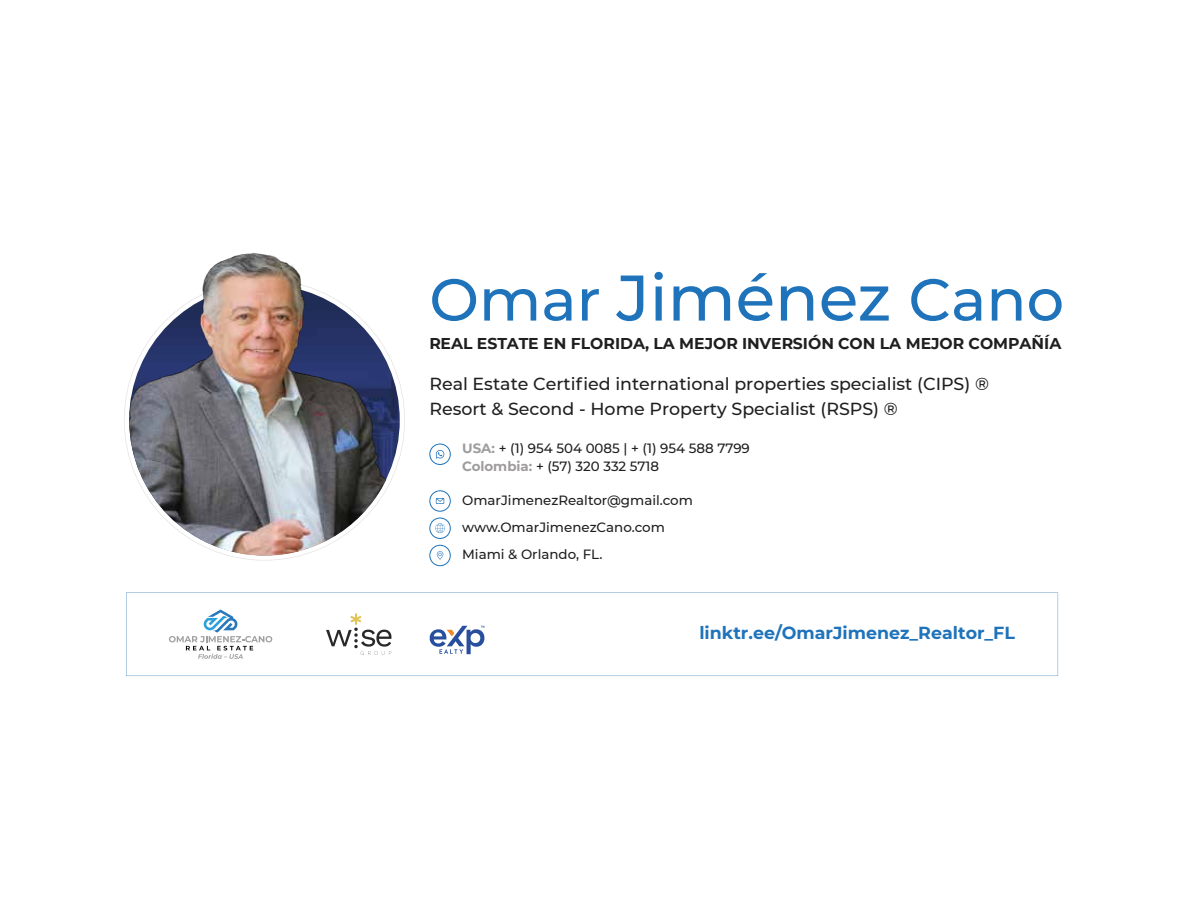
<style>
.page{position:relative;width:1188px;height:918px;background:#fff}
.page>*{position:absolute;margin:0;border:0;box-sizing:border-box;transform-origin:0 0}
.t1{font:500 59.1px "Montserrat";color:#1f73ba}
.t2{font:500 17.4px/24.2px "Montserrat";color:#1f1f1f}
.t3{font:700 17.4px "Montserrat";color:#1f73ba}
.t4{font:700 15.6px "Montserrat";color:#1f1f1f}
.t5{font:500 13.35px/18.8px "Montserrat";color:#1f1f1f}
.s1{font-size:64.35px}
.s2{font-weight:700;color:#9e9c9c}
</style>
<div class="page">
<svg style="left:124px;top:354px;width:281px;height:207px"></svg>
<svg style="left:429px;top:545px;width:22px;height:21px"></svg>
<svg style="left:429px;top:443px;width:22px;height:22px"></svg>
<svg style="left:429px;top:490px;width:22px;height:49px"></svg>
<svg style="left:126px;top:592px;width:932px;height:84px"></svg>
<img style="left:129px;top:326px;width:259px;height:230px">
<img style="left:160px;top:253px;width:222px;height:225px">
<h1 class="t1" style="left:429px;top:258px;width:636px">Omar <span class="s1">Jiménez</span> Cano</h1>
<p class="t4" style="left:429px;top:332px;width:634px">REAL ESTATE EN FLORIDA, LA MEJOR INVERSIÓN CON LA MEJOR COMPAÑÍA</p>
<h2 class="t2" style="left:429px;top:371px;width:561px">Real Estate Certified international properties specialist (CIPS) ®<br>Resort &amp; Second - Home Property Specialist (RSPS) ®</h2>
<p class="t5" style="left:462px;top:438px;width:289px"><span class="s2">USA:</span> + (1) 954 504 0085 | + (1) 954 588 7799<br><span class="s2">Colombia:</span> + (57) 320 332 5718</p>
<p class="t5" style="left:462px;top:486px;width:232px;line-height:27.3px">OmarJimenezRealtor@gmail.com www.OmarJimenezCano.com</p>
<p class="t5" style="left:462px;top:545px;width:142px">Miami &amp; Orlando, FL.</p>
<h2 class="t3" style="left:699px;top:621px;width:317px">linktr.ee/OmarJimenez_Realtor_FL</h2>
</div>
